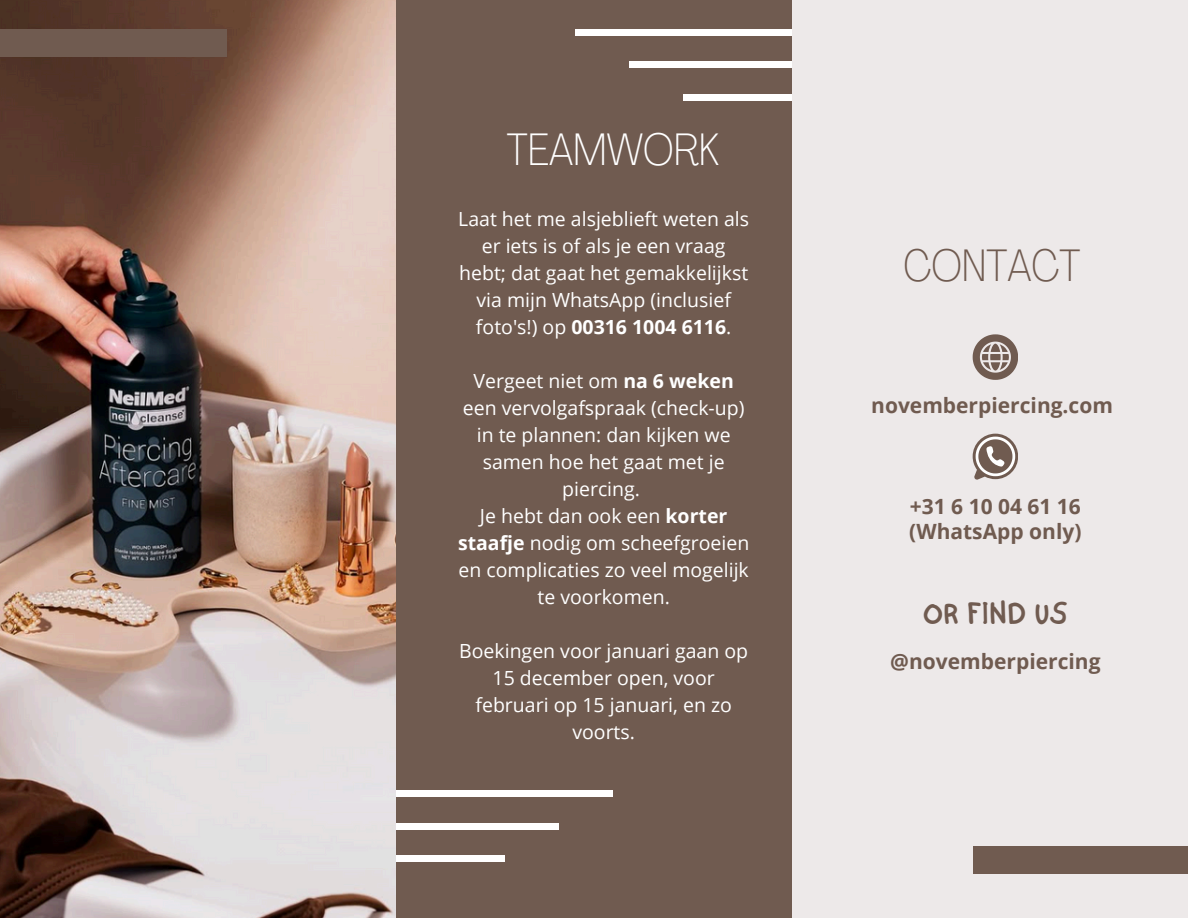
<style>
.page{position:relative;width:1188px;height:918px;background:#ede9e9}
.page>*{position:absolute;margin:0;border:0;box-sizing:border-box;transform-origin:0 0}
.t1{font:100 condensed 45px "Agrandir";color:#fff}
.t2{font:100 condensed 45px "Agrandir";color:#705b50}
.t3{font:32.85px "NF One Little Font Regular";color:#705b50}
.t4{font:700 21px "Open Sans";color:#705b50}
.t5{font:19.5px/27px "Open Sans";color:#fff;text-align:center}
.s1{font-weight:700}
</style>
<div class="page">
<img style="left:0;top:0;width:396px;height:918px">
<div style="left:396px;top:0;width:396px;height:918px;background:#705b50"></div>
<svg style="left:973px;top:334px;width:45px;height:45px"></svg>
<div style="left:0;top:29px;width:227px;height:28px;background:#705b50"></div>
<div style="left:973px;top:846px;width:215px;height:28px;background:#705b50"></div>
<div style="left:683px;top:94px;width:109px;height:6px;background:#fff"></div>
<div style="left:629px;top:61px;width:163px;height:7px;background:#fff"></div>
<div style="left:575px;top:29px;width:217px;height:6px;background:#fff"></div>
<div style="left:396px;top:855px;width:109px;height:7px;background:#fff"></div>
<div style="left:396px;top:823px;width:163px;height:6px;background:#fff"></div>
<div style="left:396px;top:790px;width:217px;height:7px;background:#fff"></div>
<svg style="left:973px;top:434px;width:45px;height:46px"></svg>
<p class="t1" style="left:507px;top:132px;width:214px">TEAMWORK</p>
<p class="t5" style="left:458px;top:205px;width:292px">Laat het me alsjeblieft weten als er iets is of als je een vraag hebt; dat gaat het gemakkelijkst via mijn WhatsApp (inclusief foto's!) op <span class="s1">00316 1004 6116</span>.</p>
<p class="t5" style="left:463px;top:367px;width:283px">Vergeet niet om <span class="s1">na 6 weken </span>een vervolgafspraak (check-up) in te plannen: dan kijken we samen hoe het gaat met je piercing.</p>
<p class="t5" style="left:458px;top:502px;width:293px">Je hebt dan ook een <span class="s1">korter staafje</span> nodig om scheefgroeien en complicaties zo veel mogelijk te voorkomen.</p>
<h1 class="t5" style="left:459px;top:637px;width:291px">Boekingen voor januari gaan op<br>15 december open, voor februari op 15 januari, en zo voorts.</h1>
<p class="t2" style="left:903px;top:247px;width:178px">CONTACT</p>
<h1 class="t4" style="left:871px;top:391px;width:243px">novemberpiercing.com</h1>
<p class="t4" style="left:910px;top:492px;width:173px">+31 6 10 04 61 16</p>
<h3 class="t4" style="left:909px;top:517px;width:174px">(WhatsApp only)</h3>
<p class="t3" style="left:923px;top:594px;width:146px">OR FIND US</p>
<p class="t4" style="left:890px;top:647px;width:212px">@novemberpiercing</p>
</div>
